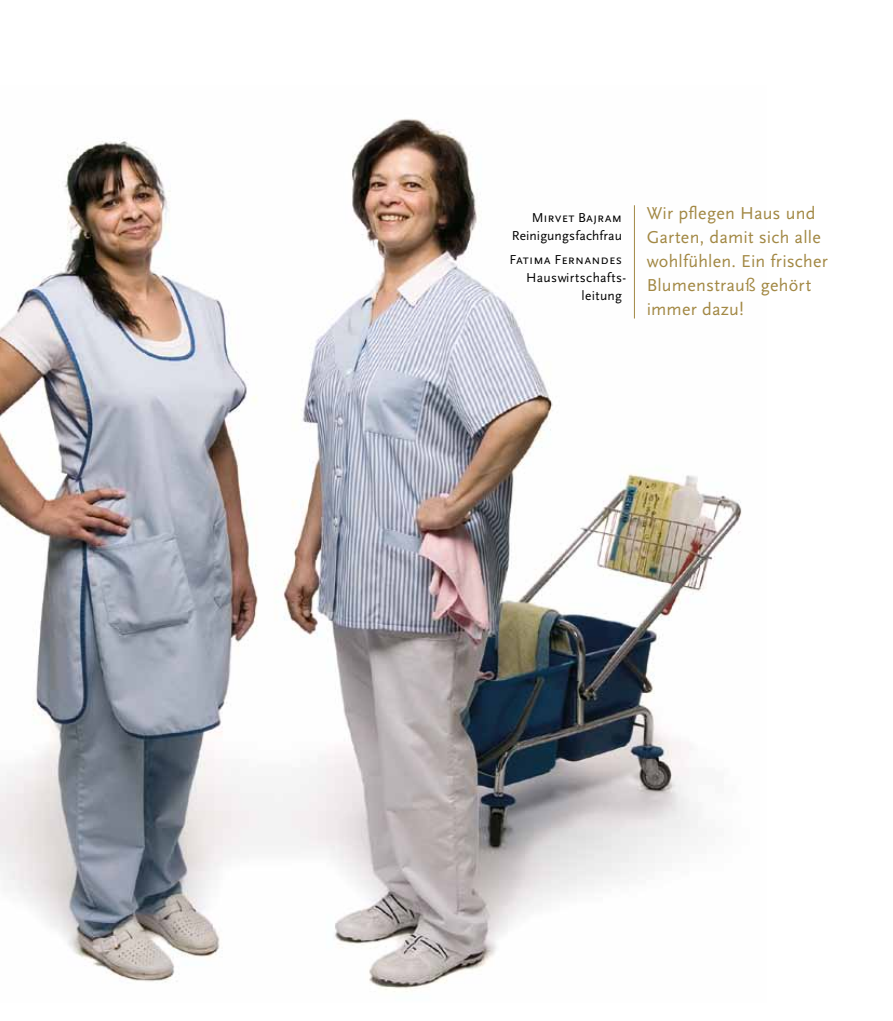
<style>
.page{position:relative;width:893px;height:1021px;background:#fff}
.page>*{position:absolute;margin:0;border:0;box-sizing:border-box;transform-origin:0 0}
.t1{font:18px/24px "Scala Sans";letter-spacing:.01em;color:#a28844}
.t2{font:13.5px/18px "Scala Sans";letter-spacing:.02em;color:#000}
.t3{font:13.5px "Scala Sans Caps";letter-spacing:.005em;color:#000}
</style>
<div class="page">
<img style="left:0;top:119px;width:742px;height:873px">
<hr style="left:634px;top:205px;width:1px;height:113px;background:#a28844">
<p class="t3" style="left:532px;top:210px;width:92px">Mirvet Bajram</p>
<p class="t2" style="left:512px;top:227px;width:112px">Reinigungsfachfrau</p>
<p class="t3" style="left:509px;top:252px;width:114px">Fatima Fernandes</p>
<p class="t2" style="left:582px;top:269px;width:46px;text-indent:-55px">Hauswirtschafts&shy;leitung</p>
<p class="t1" style="left:647px;top:201px;width:183px">Wir pflegen Haus und<br>Garten, damit sich alle wohlfühlen. Ein frischer<br>Blumenstrauß gehört immer dazu!</p>
</div>
